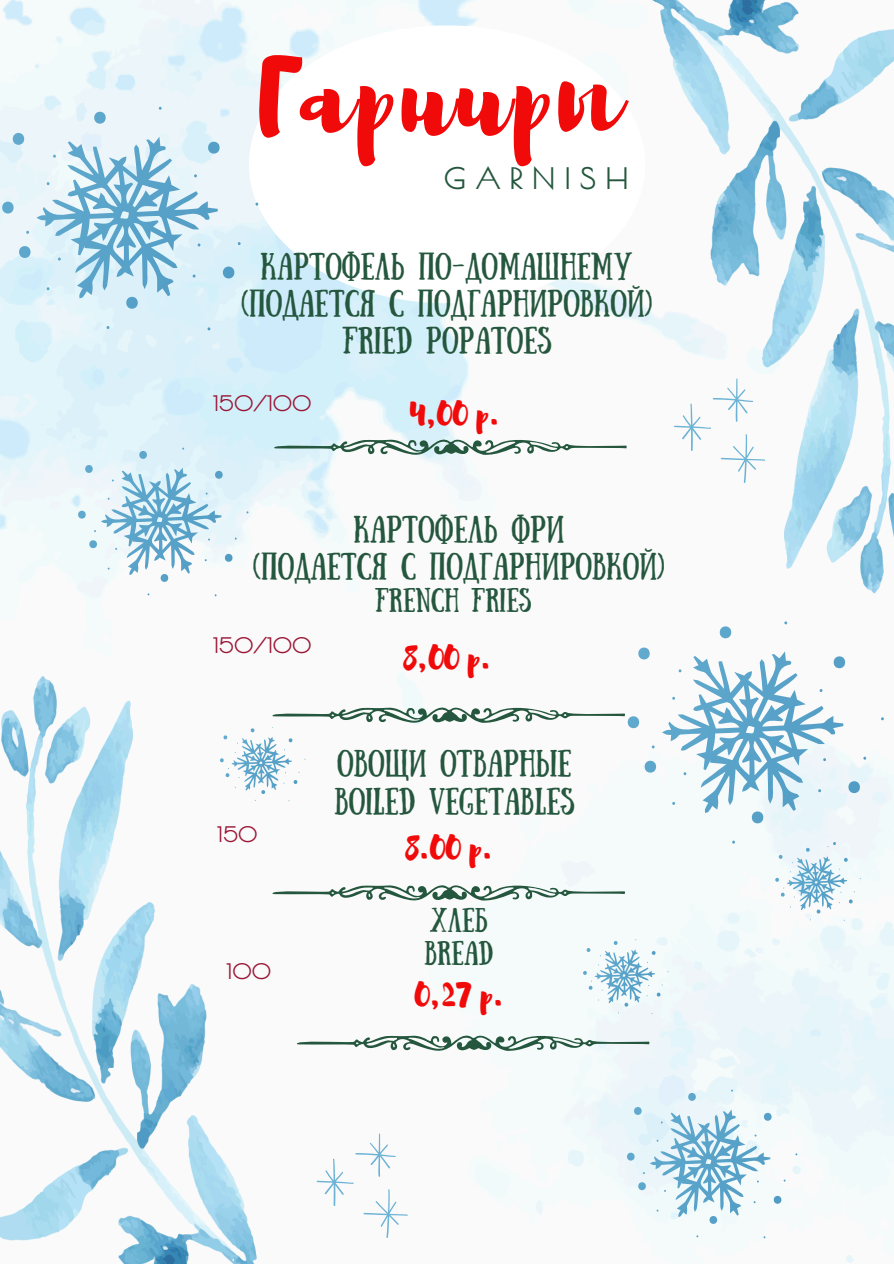
<style>
.page{position:relative;width:894px;height:1264px;background:#fff}
.page>*{position:absolute;margin:0;border:0;box-sizing:border-box;transform-origin:0 0}
.t1{font:101.1px "Brusher";letter-spacing:.065em;color:#f10a0a}
.t2{font:30px "Brusher";color:#f10a0a}
.t3{font:700 29.1px "Poiret One";letter-spacing:.305em;color:#25573e}
.t4{font:27px/37.2px "Sunday";color:#25573e;text-align:center}
.t5{font:24.15px/33.8px "Sunday";color:#25573e}
.t6{font:24px "Sunday";color:#25573e}
.t7{font:700 21px "Poiret One";color:#9a1636}
</style>
<div class="page">
<img style="left:0;top:0;width:893px;height:1263px">
<svg style="left:249px;top:25px;width:396px;height:278px"></svg>
<svg style="left:270px;top:434px;width:356px;height:24px"></svg>
<svg style="left:268px;top:880px;width:356px;height:24px"></svg>
<svg style="left:292px;top:1030px;width:357px;height:24px"></svg>
<svg style="left:0;top:107px;width:259px;height:223px;background:#cce6f2"></svg>
<svg style="left:625px;top:621px;width:259px;height:224px;fill:#f5fafa"></svg>
<svg style="left:77px;top:448px;width:172px;height:148px"></svg>
<svg style="left:625px;top:1089px;width:172px;height:149px"></svg>
<svg style="left:316px;top:1133px;width:91px;height:105px"></svg>
<svg style="left:673px;top:378px;width:91px;height:105px"></svg>
<svg style="left:582px;top:939px;width:86px;height:74px"></svg>
<svg style="left:219px;top:702px;width:405px;height:99px"></svg>
<svg style="left:774px;top:846px;width:86px;height:74px"></svg>
<p class="t1" style="left:259px;top:31px;width:361px">Гарниры</p>
<p class="t3" style="left:444px;top:161px;width:186px">GARNISH</p>
<h1 class="t4" style="left:241px;top:245px;width:412px">КАРТОФЕЛЬ ПО-ДОМАШНЕМУ (ПОДАЕТСЯ С ПОДГАРНИРОВКОЙ)<br>FRIED POPATOES</h1>
<h3 class="t7" style="left:213px;top:391px;width:100px">150/100</h3>
<p class="t2" style="left:409px;top:394px;width:92px">4,00 р.</p>
<h2 class="t4" style="left:253px;top:508px;width:412px">КАРТОФЕЛЬ ФРИ<br>(ПОДАЕТСЯ С ПОДГАРНИРОВКОЙ)</h2>
<h2 class="t6" style="left:374px;top:583px;width:158px">FRENCH FRIES</h2>
<h3 class="t2" style="left:402px;top:638px;width:90px">8,00 р.</h3>
<p class="t7" style="left:213px;top:632px;width:100px">150/100</p>
<p class="t7" style="left:217px;top:821px;width:42px">150</p>
<h3 class="t7" style="left:226px;top:958px;width:46px">100</h3>
<p class="t4" style="left:334px;top:742px;width:241px;text-align:left">ОВОЩИ ОТВАРНЫЕ<br>BOILED VEGETABLES</p>
<p class="t2" style="left:404px;top:827px;width:90px">8.00 р.</p>
<h3 class="t5" style="left:424px;top:900px;width:70px">ХЛЕБ<br>BREAD</h3>
<p class="t2" style="left:414px;top:974px;width:91px">0,27 р.</p>
</div>
